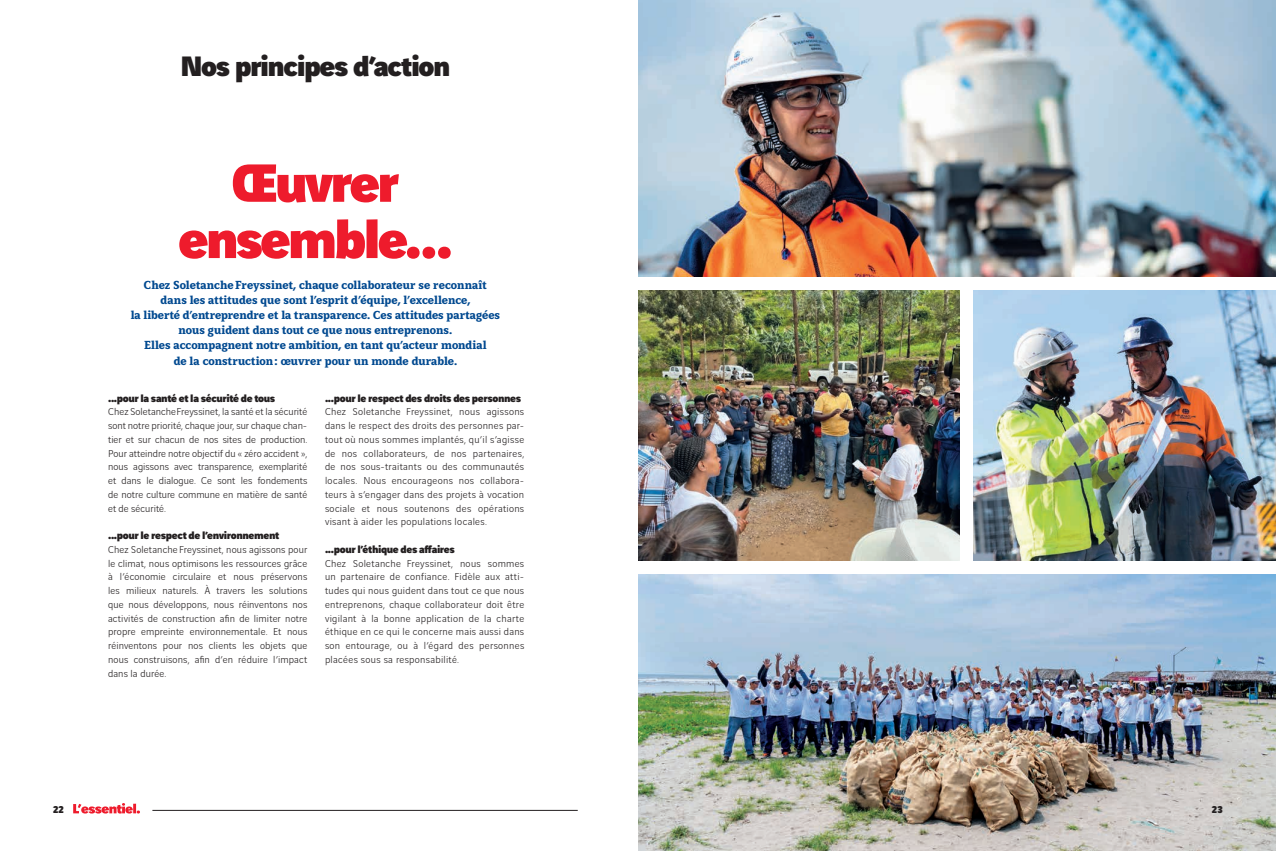
<style>
.page{position:relative;width:1276px;height:851px;background:#fff}
.page>*{position:absolute;margin:0;border:0;box-sizing:border-box;transform-origin:0 0}
.t1{font:900 57.5px/56.2px "Vinci Sans";letter-spacing:-.055em;color:#ee1b2c;text-align:center}
.t2{font:900 30px "Vinci Sans";letter-spacing:-.05em;color:#231f20}
.t3{font:700 12.5px/15px "Vinci Serif";letter-spacing:-.005em;color:#014990;text-align:center}
.t4{font:900 11.25px "Vinci Sans";letter-spacing:-.035em;color:#231f20}
.t5{font:300 10.62px/13.8px "Vinci Sans";letter-spacing:.02em;color:#231f20;text-align:justify}
.t6{font:900 10.62px "Vinci Sans";color:#231f20}
</style>
<div class="page">
<img style="left:638px;top:0;width:638px;height:277px">
<img style="left:973px;top:290px;width:303px;height:271px">
<img style="left:638px;top:290px;width:322px;height:271px">
<img style="left:638px;top:574px;width:638px;height:276px">
<hr style="left:152px;top:810px;width:426px;height:1px;background:#231f20">
<svg style="left:73px;top:803px;width:67px;height:10px"></svg>
<h2 class="t2" style="left:180px;top:41px;width:271px">Nos principes d’action</h2>
<h1 class="t1" style="left:178px;top:148px;width:276px">Œuvrer ensemble…</h1>
<p class="t3" style="left:131px;top:277px;width:371px">Chez Soletanche Freyssinet, chaque collaborateur se reconnaît dans les attitudes que sont l’esprit d’équipe, l’excellence,<br>la liberté d’entreprendre et la transparence. Ces attitudes partagées nous guident dans tout ce que nous entreprenons.<br>Elles accompagnent notre ambition, en tant qu’acteur mondial<br>de la construction : œuvrer pour un monde durable.</p>
<p class="t4" style="left:108px;top:388px;width:169px">...pour la santé et la sécurité de tous</p>
<p class="t5" style="left:108px;top:404px;width:201px">Chez Soletanche Freyssinet, la santé et la sécurité sont notre priorité, chaque jour, sur chaque chan&shy;tier et sur chacun de nos sites de production.<br>Pour atteindre notre objectif du « zéro accident », nous agissons avec transparence, exemplarité et dans le dialogue. Ce sont les fondements de notre culture commune en matière de santé et de sécurité.</p>
<p class="t4" style="left:108px;top:526px;width:173px">...pour le respect de l’environnement</p>
<p class="t5" style="left:108px;top:541px;width:201px">Chez Soletanche Freyssinet, nous agissons pour le climat, nous optimisons les ressources grâce à l’économie circulaire et nous préservons les milieux naturels. À travers les solutions que nous développons, nous réinventons nos activités de construction afin de limiter notre propre empreinte environnementale. Et nous réinventons pour nos clients les objets que nous construisons, afin d’en réduire l’impact dans la durée.</p>
<p class="t4" style="left:325px;top:388px;width:198px">...pour le respect des droits des personnes</p>
<p class="t5" style="left:325px;top:404px;width:201px">Chez Soletanche Freyssinet, nous agissons dans le respect des droits des personnes par&shy;tout où nous sommes implantés, qu’il s’agisse de nos collaborateurs, de nos partenaires, de nos sous-traitants ou des communautés locales. Nous encourageons nos collabora&shy;teurs à s’engager dans des projets à vocation sociale et nous soutenons des opérations visant à aider les populations locales.</p>
<p class="t4" style="left:325px;top:539px;width:131px">...pour l’éthique des affaires</p>
<p class="t5" style="left:325px;top:555px;width:201px">Chez Soletanche Freyssinet, nous sommes un partenaire de confiance. Fidèle aux atti&shy;tudes qui nous guident dans tout ce que nous entreprenons, chaque collaborateur doit être vigilant à la bonne application de la charte éthique en ce qui le concerne mais aussi dans son entourage, ou à l’égard des personnes placées sous sa responsabilité.</p>
<p class="t6" style="left:53px;top:800px;width:12px">22</p>
<p class="t6" style="left:1212px;top:800px;width:12px">23</p>
</div>
